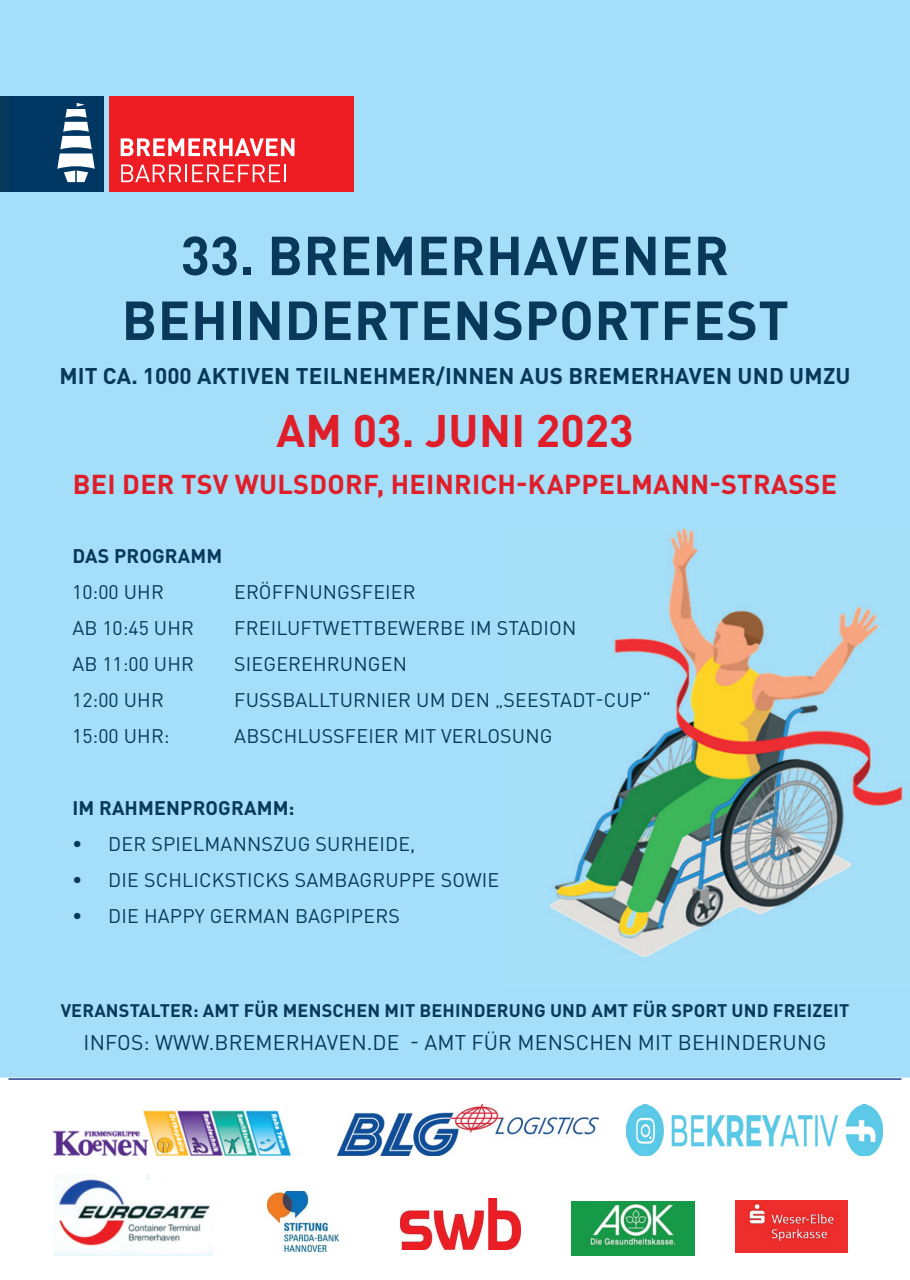
<style>
.page{position:relative;width:910px;height:1280px;background:#fff}
.page>*{position:absolute;margin:0;border:0;box-sizing:border-box;transform-origin:0 0}
.t1{font:700 54px/64.8px "DIN Pro";letter-spacing:.01em;color:#08395a;text-align:center}
.t2{font:700 45px "DIN Pro";letter-spacing:.005em;color:#df1e2a}
.t3{font:700 27px "DIN Pro";letter-spacing:.01em;color:#df1e2a}
.t4{font:700 22.5px "DIN Pro";letter-spacing:.01em;color:#08395a}
.t5{font:21px "DIN Pro";letter-spacing:.01em;color:#08395a}
.t6{font:19.5px "DIN Pro";letter-spacing:.01em;color:#08395a}
.t7{font:700 19.5px "DIN Pro";letter-spacing:.01em;color:#08395a}
.t8{font:700 18px "DIN Pro";letter-spacing:.01em;color:#08395a}
</style>
<div class="page">
<div style="left:0;top:0;width:910px;height:1077px;background:#a4def8"></div>
<div style="left:9px;top:96px;width:95px;height:95px;background:#003863"></div>
<svg style="left:57px;top:103px;width:38px;height:79px"></svg>
<div style="left:109px;top:96px;width:244px;height:95px;background:#ee1d23"></div>
<svg style="left:121px;top:138px;width:173px;height:18px"></svg>
<svg style="left:121px;top:164px;width:165px;height:18px"></svg>
<img style="left:337px;top:1105px;width:261px;height:51px">
<div style="left:0;top:96px;width:9px;height:95px;background:#08395a"></div>
<img style="left:52px;top:1110px;width:240px;height:46px">
<img style="left:627px;top:1105px;width:255px;height:51px">
<img style="left:54px;top:1174px;width:159px;height:81px">
<img style="left:268px;top:1192px;width:71px;height:59px">
<img style="left:401px;top:1198px;width:119px;height:51px">
<img style="left:571px;top:1201px;width:123px;height:54px">
<img style="left:736px;top:1200px;width:111px;height:53px">
<img style="left:504px;top:527px;width:406px;height:462px">
<hr style="left:9px;top:1078px;width:892px;height:2px;background:#253f8e">
<h1 class="t1" style="left:122px;top:220px;width:669px">33. BREMERHAVENER<br>BEHINDERTENSPORTFEST</h1>
<p class="t4" style="left:59px;top:358px;width:793px">MIT CA. 1000 AKTIVEN TEILNEHMER/INNEN AUS BREMERHAVEN UND UMZU</p>
<h2 class="t2" style="left:277px;top:396px;width:359px">AM 03. JUNI 2023</h2>
<h3 class="t3" style="left:73px;top:464px;width:766px">BEI DER TSV WULSDORF, HEINRICH-KAPPELMANN-STRASSE</h3>
<p class="t7" style="left:72px;top:541px;width:151px">DAS PROGRAMM</p>
<p class="t6" style="left:72px;top:577px;width:93px">10:00 UHR</p>
<p class="t6" style="left:234px;top:577px;width:183px">ERÖFFNUNGSFEIER</p>
<p class="t6" style="left:72px;top:613px;width:123px">AB 10:45 UHR</p>
<p class="t6" style="left:234px;top:613px;width:344px">FREILUFTWETTBEWERBE IM STADION</p>
<p class="t6" style="left:72px;top:649px;width:123px">AB 11:00 UHR</p>
<p class="t6" style="left:234px;top:649px;width:174px">SIEGEREHRUNGEN</p>
<p class="t6" style="left:72px;top:685px;width:93px">12:00 UHR</p>
<p class="t6" style="left:234px;top:685px;width:418px">FUSSBALLTURNIER UM DEN „SEESTADT-CUP“</p>
<p class="t6" style="left:72px;top:721px;width:99px">15:00 UHR:</p>
<p class="t6" style="left:234px;top:721px;width:320px">ABSCHLUSSFEIER MIT VERLOSUNG</p>
<p class="t7" style="left:72px;top:793px;width:224px">IM RAHMENPROGRAMM:</p>
<p class="t6" style="left:72px;top:829px;width:345px">• DER SPIELMANNSZUG SURHEIDE,</p>
<p class="t6" style="left:72px;top:865px;width:428px">• DIE SCHLICKSTICKS SAMBAGRUPPE SOWIE</p>
<p class="t6" style="left:72px;top:901px;width:329px">• DIE HAPPY GERMAN BAGPIPERS</p>
<p class="t8" style="left:61px;top:996px;width:790px">VERANSTALTER: AMT FÜR MENSCHEN MIT BEHINDERUNG UND AMT FÜR SPORT UND FREIZEIT</p>
<p class="t5" style="left:84px;top:1026px;width:744px">INFOS: WWW.BREMERHAVEN.DE - AMT FÜR MENSCHEN MIT BEHINDERUNG</p>
</div>
